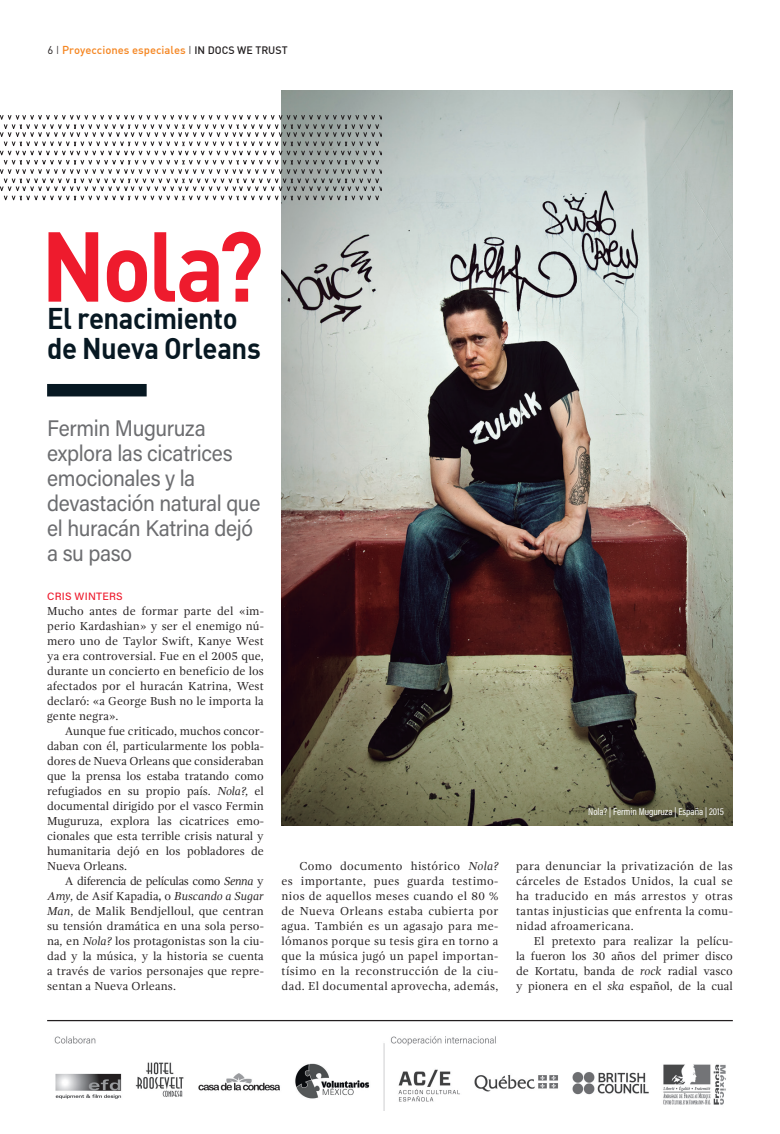
<style>
.page{position:relative;width:780px;height:1134px;background:#fff}
.page>*{position:absolute;margin:0;border:0;box-sizing:border-box;transform-origin:0 0}
.Sumario{font:700 97.5px "DIN";color:#ee1b2d;scale:.93 1}
.Sumario-2{font:29.38px/30px "DIN Bold";letter-spacing:-.015em;color:#071822;scale:.93 1}
.Sumario-3{font:22.5px/25px "Acumin Pro";letter-spacing:-.015em;color:#6c6d70;scale:.93 1}
.t1{font:11.88px/15px "Gandhi Serif";letter-spacing:.01em;color:#231f20;text-align:justify}
.t2{font:500 11.25px "DIN";color:#f58520}
.t3{font:500 10.62px "Acumin Pro";letter-spacing:.02em;color:#ee1b2d}
.t4{font:10px "Acumin Pro Cond";color:#fff}
.s1{font-weight:400;color:#231f20}
.s2{font-family:"DIN Light Alternate";font-weight:400;color:#231f20}
.s3{font-size:10.62px;color:#231f20}
.s4{font-style:italic}
.s5{font-weight:700}
</style>
<div class="page">
<img style="left:281px;top:90px;width:451px;height:735px">
<div style="left:47px;top:384px;width:100px;height:12px;background:#071822"></div>
<svg style="left:0;top:111px;width:381px;height:90px"></svg>
<hr style="left:47px;top:1020px;width:685px;height:1px;background:#231f20">
<img style="left:54px;top:1036px;width:672px;height:74px">
<p class="t2" style="left:48px;top:42px;width:241px"><span class="s1">6</span> <span class="s2">I</span> Proyecciones especiales <span class="s2">I</span> <span class="s3">IN DOCS WE TRUST</span></p>
<p class="Sumario" style="left:41px;top:203px;width:241px">Nola?</p>
<p class="Sumario-2" style="left:47px;top:302px;width:231px">El renacimiento de Nueva Orleans</p>
<p class="Sumario-3" style="left:47px;top:415px;width:231px">Fermin Muguruza explora las cicatrices emocionales y la devastación natural que el huracán Katrina dejó a su paso</p>
<p class="t3" style="left:47px;top:589px;width:77px">CRIS WINTERS</p>
<p class="t1" style="left:47px;top:604px;width:218px">Mucho antes de formar parte del «im&shy;perio Kardashian» y ser el enemigo nú&shy;mero uno de Taylor Swift, Kanye West ya era controversial. Fue en el 2005 que, durante un concierto en beneficio de los afectados por el huracán Katrina, West declaró: «a George Bush no le importa la gente negra».</p>
<p class="t1" style="left:47px;top:724px;width:218px;text-indent:18px">Aunque fue criticado, muchos concor&shy;daban con él, particularmente los pobla&shy;dores de Nueva Orleans que consideraban que la prensa los estaba tratando como refugiados en su propio país. <span class="s4">Nola?,</span> el documental dirigido por el vasco Fermin Muguruza, explora las cicatrices emo&shy;cionales que esta terrible crisis natural y humanitaria dejó en los pobladores de Nueva Orleans.</p>
<p class="t1" style="left:47px;top:874px;width:218px;text-indent:18px">A diferencia de películas como <span class="s4">Senna</span> y <span class="s4">Amy,</span> de Asif Kapadia<span class="s5">,</span> o <span class="s4">Buscando a Sugar Man,</span> de Malik Bendjelloul, que centran su tensión dramática en una sola perso&shy;na<span class="s4">,</span> en <span class="s4">Nola?</span> los protagonistas son la ciu&shy;dad y la música, y la historia se cuenta a través de varios personajes que repre&shy;sentan a Nueva Orleans.</p>
<p class="t4" style="left:588px;top:805px;width:137px">Nola? | Fermin Muguruza | España | 2015</p>
<p class="t1" style="left:281px;top:859px;width:218px;text-indent:18px">Como documento histórico <span class="s4">Nola? </span>es importante, pues guarda testimo&shy;nios de aquellos meses cuando el 80 % de Nueva Orleans estaba cubierta por agua. También es un agasajo para me&shy;lómanos porque su tesis gira en torno a que la música jugó un papel importan&shy;tísimo en la reconstrucción de la ciu&shy;dad. El documental aprovecha, además,</p>
<p class="t1" style="left:516px;top:859px;width:218px">para denunciar la privatización de las cárceles de Estados Unidos, la cual se ha traducido en más arrestos y otras tantas injusticias que enfrenta la comu&shy;nidad afroamericana.</p>
<p class="t1" style="left:516px;top:934px;width:218px;text-indent:18px">El pretexto para realizar la pelícu&shy;la fueron los 30 años del primer disco de Kortatu, banda de <span class="s4">rock</span> radial vasco y pionera en el <span class="s4">ska</span> español, de la cual</p>
</div>
